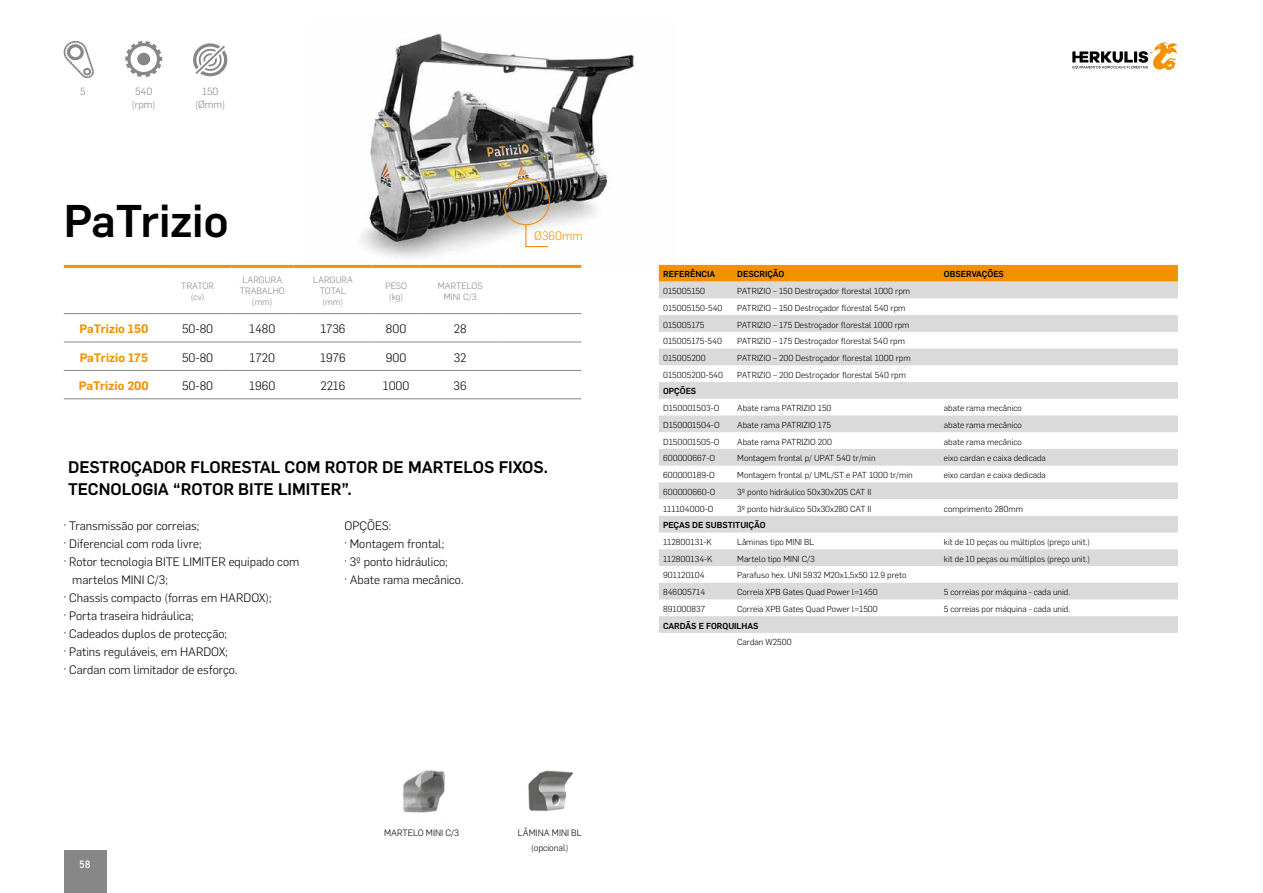
<style>
.page{position:relative;width:1263px;height:893px;background:#fff}
.page>*{position:absolute;margin:0;border:0;box-sizing:border-box;transform-origin:0 0}
.t1{font:500 45px "Flama";color:#000}
.t2{font:500 16.5px/22.5px "Flama";color:#000}
.t3{font:300 12px/18px "Flama";color:#000}
.t4{font:600 12px "Flama";color:#f39200}
.t5{font:300 12px "Flama";color:#f39200}
.t6{font:10.5px "Bahnschrift";color:#fff}
.t7{font:300 10.2px/12.3px "Flama";color:#878787;text-align:center}
.t8{font:300 9px/10.8px "Flama";color:#878787;text-align:center}
.t9{font:300 9px/15px "Flama";color:#000;text-align:center}
.t10{font:300 8.55px "Flama";color:#000}
.t11{font:500 8.55px "Flama";color:#000}
</style>
<div class="page">
<div style="left:64px;top:850px;width:42px;height:43px;background:#878787"></div>
<svg style="left:1072px;top:42px;width:106px;height:29px"></svg>
<img style="left:310px;top:33px;width:366px;height:232px">
<hr style="left:64px;top:313px;width:100px;height:1px;background:#878787">
<hr style="left:164px;top:313px;width:67px;height:1px;background:#878787">
<hr style="left:231px;top:313px;width:62px;height:1px;background:#878787">
<hr style="left:293px;top:313px;width:79px;height:1px;background:#878787">
<hr style="left:372px;top:313px;width:48px;height:1px;background:#878787">
<hr style="left:420px;top:313px;width:81px;height:1px;background:#878787">
<hr style="left:501px;top:313px;width:80px;height:1px;background:#878787">
<hr style="left:64px;top:342px;width:100px;height:1px;background:#878787">
<hr style="left:164px;top:342px;width:67px;height:1px;background:#878787">
<hr style="left:231px;top:342px;width:62px;height:1px;background:#878787">
<hr style="left:293px;top:342px;width:79px;height:1px;background:#878787">
<hr style="left:372px;top:342px;width:48px;height:1px;background:#878787">
<hr style="left:420px;top:342px;width:81px;height:1px;background:#878787">
<hr style="left:501px;top:342px;width:80px;height:1px;background:#878787">
<hr style="left:64px;top:370px;width:100px;height:1px;background:#878787">
<hr style="left:164px;top:370px;width:67px;height:1px;background:#878787">
<hr style="left:231px;top:370px;width:62px;height:1px;background:#878787">
<hr style="left:293px;top:370px;width:79px;height:1px;background:#878787">
<hr style="left:372px;top:370px;width:48px;height:1px;background:#878787">
<hr style="left:420px;top:370px;width:81px;height:1px;background:#878787">
<hr style="left:501px;top:370px;width:80px;height:1px;background:#878787">
<hr style="left:64px;top:399px;width:100px;height:1px;background:#878787">
<hr style="left:164px;top:399px;width:67px;height:1px;background:#878787">
<hr style="left:231px;top:399px;width:62px;height:1px;background:#878787">
<hr style="left:293px;top:399px;width:79px;height:1px;background:#878787">
<hr style="left:372px;top:399px;width:48px;height:1px;background:#878787">
<hr style="left:420px;top:399px;width:81px;height:1px;background:#878787">
<hr style="left:501px;top:399px;width:80px;height:1px;background:#878787">
<hr style="left:64px;top:265px;width:100px;height:3px;background:#f39200">
<hr style="left:164px;top:265px;width:67px;height:3px;background:#f39200">
<hr style="left:231px;top:265px;width:62px;height:3px;background:#f39200">
<hr style="left:293px;top:265px;width:79px;height:3px;background:#f39200">
<hr style="left:372px;top:265px;width:48px;height:3px;background:#f39200">
<hr style="left:420px;top:265px;width:81px;height:3px;background:#f39200">
<hr style="left:501px;top:265px;width:80px;height:3px;background:#f39200">
<svg style="left:125px;top:41px;width:37px;height:36px"></svg>
<svg style="left:193px;top:43px;width:35px;height:34px"></svg>
<svg style="left:63px;top:41px;width:31px;height:37px"></svg>
<div style="left:502px;top:178px;width:48px;height:47px;border:1px solid #f39200;border-radius:50%"></div>
<svg style="left:525px;top:224px;width:23px;height:23px"></svg>
<div style="left:659px;top:265px;width:519px;height:17px;background:#f39200"></div>
<svg style="left:659px;top:282px;width:519px;height:351px;fill:#dedede"></svg>
<img style="left:403px;top:770px;width:42px;height:43px">
<img style="left:528px;top:770px;width:46px;height:42px">
<p class="t7" style="left:80px;top:85px;width:7px">5</p>
<p class="t7" style="left:132px;top:85px;width:25px">540 (rpm)</p>
<p class="t7" style="left:195px;top:85px;width:32px">150 (Ømm)</p>
<h1 class="t1" style="left:64px;top:189px;width:166px">PaTrizio</h1>
<p class="t8" style="left:181px;top:280px;width:34px">TRATOR (cv)</p>
<p class="t8" style="left:240px;top:274px;width:47px">LARGURA<br>TRABALHO (mm)</p>
<p class="t8" style="left:313px;top:274px;width:41px">LARGURA<br>TOTAL (mm)</p>
<p class="t8" style="left:385px;top:280px;width:23px">PESO (kg)</p>
<p class="t8" style="left:438px;top:280px;width:46px">MARTELOS<br>MINI C/3</p>
<h3 class="t4" style="left:80px;top:321px;width:70px">PaTrizio 150</h3>
<h3 class="t3" style="left:182px;top:320px;width:33px">50-80</h3>
<h3 class="t3" style="left:249px;top:320px;width:28px">1480</h3>
<h3 class="t3" style="left:320px;top:320px;width:27px">1736</h3>
<h3 class="t3" style="left:386px;top:320px;width:22px">800</h3>
<h3 class="t3" style="left:454px;top:320px;width:14px">28</h3>
<h3 class="t4" style="left:80px;top:349px;width:70px">PaTrizio 175</h3>
<h3 class="t3" style="left:182px;top:348px;width:33px">50-80</h3>
<h3 class="t3" style="left:250px;top:348px;width:27px">1720</h3>
<h3 class="t3" style="left:320px;top:348px;width:27px">1976</h3>
<h3 class="t3" style="left:386px;top:348px;width:22px">900</h3>
<h3 class="t3" style="left:454px;top:348px;width:14px">32</h3>
<h3 class="t4" style="left:79px;top:377px;width:71px">PaTrizio 200</h3>
<h3 class="t3" style="left:182px;top:376px;width:33px">50-80</h3>
<h3 class="t3" style="left:249px;top:376px;width:28px">1960</h3>
<h3 class="t3" style="left:320px;top:376px;width:27px">2216</h3>
<h3 class="t3" style="left:383px;top:376px;width:28px">1000</h3>
<h3 class="t3" style="left:454px;top:376px;width:15px">36</h3>
<h3 class="t5" style="left:534px;top:228px;width:50px">Ø360mm</h3>
<h2 class="t2" style="left:68px;top:454px;width:482px">DESTROÇADOR FLORESTAL COM ROTOR DE MARTELOS FIXOS.<br>TECNOLOGIA “ROTOR BITE LIMITER”.</h2>
<h3 class="t3" style="left:64px;top:516px;width:137px">· Transmissão por correias;</h3>
<h3 class="t3" style="left:64px;top:534px;width:139px">· Diferencial com roda livre;</h3>
<h3 class="t3" style="left:64px;top:552px;width:237px">· Rotor tecnologia BITE LIMITER equipado com</h3>
<h3 class="t3" style="left:72px;top:570px;width:97px">martelos MINI C/3;</h3>
<h3 class="t3" style="left:64px;top:588px;width:209px">· Chassis compacto (forras em HARDOX);</h3>
<h3 class="t3" style="left:64px;top:606px;width:131px">· Porta traseira hidráulica;</h3>
<h3 class="t3" style="left:64px;top:624px;width:165px">· Cadeados duplos de protecção;</h3>
<h3 class="t3" style="left:64px;top:642px;width:166px">· Patins reguláveis, em HARDOX;</h3>
<h3 class="t3" style="left:64px;top:660px;width:175px">· Cardan com limitador de esforço.</h3>
<h3 class="t3" style="left:344px;top:516px;width:121px">OPÇÕES:<br>· Montagem frontal;<br>· 3º ponto hidráulico;<br>· Abate rama mecânico.</h3>
<p class="t6" style="left:79px;top:857px;width:13px">58</p>
<p class="t9" style="left:384px;top:825px;width:76px">MARTELO MINI C/3</p>
<p class="t9" style="left:518px;top:825px;width:66px">LÂMINA MINI BL (opcional)</p>
<p class="t11" style="left:663px;top:268px;width:54px">REFERÊNCIA</p>
<p class="t11" style="left:737px;top:268px;width:49px">DESCRIÇÃO</p>
<p class="t11" style="left:944px;top:268px;width:62px">OBSERVAÇÕES</p>
<p class="t10" style="left:663px;top:285px;width:44px">015005150</p>
<p class="t10" style="left:737px;top:285px;width:174px">PATRIZIO – 150 Destroçador florestal 1000 rpm</p>
<p class="t10" style="left:663px;top:302px;width:61px">015005150-540</p>
<p class="t10" style="left:737px;top:302px;width:170px">PATRIZIO – 150 Destroçador florestal 540 rpm</p>
<p class="t10" style="left:663px;top:319px;width:43px">015005175</p>
<p class="t10" style="left:737px;top:319px;width:174px">PATRIZIO – 175 Destroçador florestal 1000 rpm</p>
<p class="t10" style="left:663px;top:335px;width:60px">015005175-540</p>
<p class="t10" style="left:737px;top:335px;width:169px">PATRIZIO – 175 Destroçador florestal 540 rpm</p>
<p class="t10" style="left:663px;top:352px;width:44px">015005200</p>
<p class="t10" style="left:737px;top:352px;width:175px">PATRIZIO – 200 Destroçador florestal 1000 rpm</p>
<p class="t10" style="left:663px;top:369px;width:62px">015005200-540</p>
<p class="t10" style="left:737px;top:369px;width:170px">PATRIZIO – 200 Destroçador florestal 540 rpm</p>
<p class="t11" style="left:663px;top:385px;width:35px">OPÇÕES</p>
<p class="t10" style="left:663px;top:402px;width:58px">D150001503-O</p>
<p class="t10" style="left:737px;top:402px;width:96px">Abate rama PATRIZIO 150</p>
<p class="t10" style="left:944px;top:402px;width:79px">abate rama mecânico</p>
<p class="t10" style="left:663px;top:419px;width:58px">D150001504-O</p>
<p class="t10" style="left:737px;top:419px;width:95px">Abate rama PATRIZIO 175</p>
<p class="t10" style="left:944px;top:419px;width:79px">abate rama mecânico</p>
<p class="t10" style="left:663px;top:436px;width:58px">D150001505-O</p>
<p class="t10" style="left:737px;top:436px;width:96px">Abate rama PATRIZIO 200</p>
<p class="t10" style="left:944px;top:436px;width:79px">abate rama mecânico</p>
<p class="t10" style="left:663px;top:453px;width:53px">600000667-O</p>
<p class="t10" style="left:737px;top:453px;width:140px">Montagem frontal p/ UPAT 540 tr/min</p>
<p class="t10" style="left:944px;top:453px;width:103px">eixo cardan e caixa dedicada</p>
<p class="t10" style="left:663px;top:469px;width:53px">600000189-O</p>
<p class="t10" style="left:737px;top:469px;width:177px">Montagem frontal p/ UML/ST e PAT 1000 tr/min</p>
<p class="t10" style="left:944px;top:469px;width:103px">eixo cardan e caixa dedicada</p>
<p class="t10" style="left:663px;top:486px;width:54px">600000660-O</p>
<p class="t10" style="left:737px;top:486px;width:135px">3º ponto hidráulico 50x30x205 CAT II</p>
<p class="t10" style="left:663px;top:503px;width:52px">111104000-O</p>
<p class="t10" style="left:737px;top:503px;width:136px">3º ponto hidráulico 50x30x280 CAT II</p>
<p class="t10" style="left:944px;top:503px;width:81px">comprimento 280mm</p>
<p class="t11" style="left:663px;top:519px;width:104px">PEÇAS DE SUBSTITUIÇÃO</p>
<p class="t10" style="left:663px;top:536px;width:50px">112800131-K</p>
<p class="t10" style="left:737px;top:536px;width:79px">Lâminas tipo MINI BL</p>
<p class="t10" style="left:944px;top:536px;width:148px">kit de 10 peças ou múltiplos (preço unit.)</p>
<p class="t10" style="left:663px;top:553px;width:51px">112800134-K</p>
<p class="t10" style="left:737px;top:553px;width:79px">Martelo tipo MINI C/3</p>
<p class="t10" style="left:944px;top:553px;width:148px">kit de 10 peças ou múltiplos (preço unit.)</p>
<p class="t10" style="left:663px;top:570px;width:43px">901120104</p>
<p class="t10" style="left:737px;top:570px;width:171px">Parafuso hex. UNI 5932 M20x1,5x50 12.9 preto</p>
<p class="t10" style="left:663px;top:586px;width:44px">846005714</p>
<p class="t10" style="left:737px;top:586px;width:142px">Correia XPB Gates Quad Power l=1450</p>
<p class="t10" style="left:944px;top:586px;width:128px">5 correias por máquina - cada unid.</p>
<p class="t10" style="left:663px;top:603px;width:44px">891000837</p>
<p class="t10" style="left:737px;top:603px;width:142px">Correia XPB Gates Quad Power l=1500</p>
<p class="t10" style="left:944px;top:603px;width:128px">5 correias por máquina - cada unid.</p>
<p class="t11" style="left:663px;top:619px;width:97px">CARDÃS E FORQUILHAS</p>
<p class="t10" style="left:737px;top:636px;width:56px">Cardan W2500</p>
</div>
